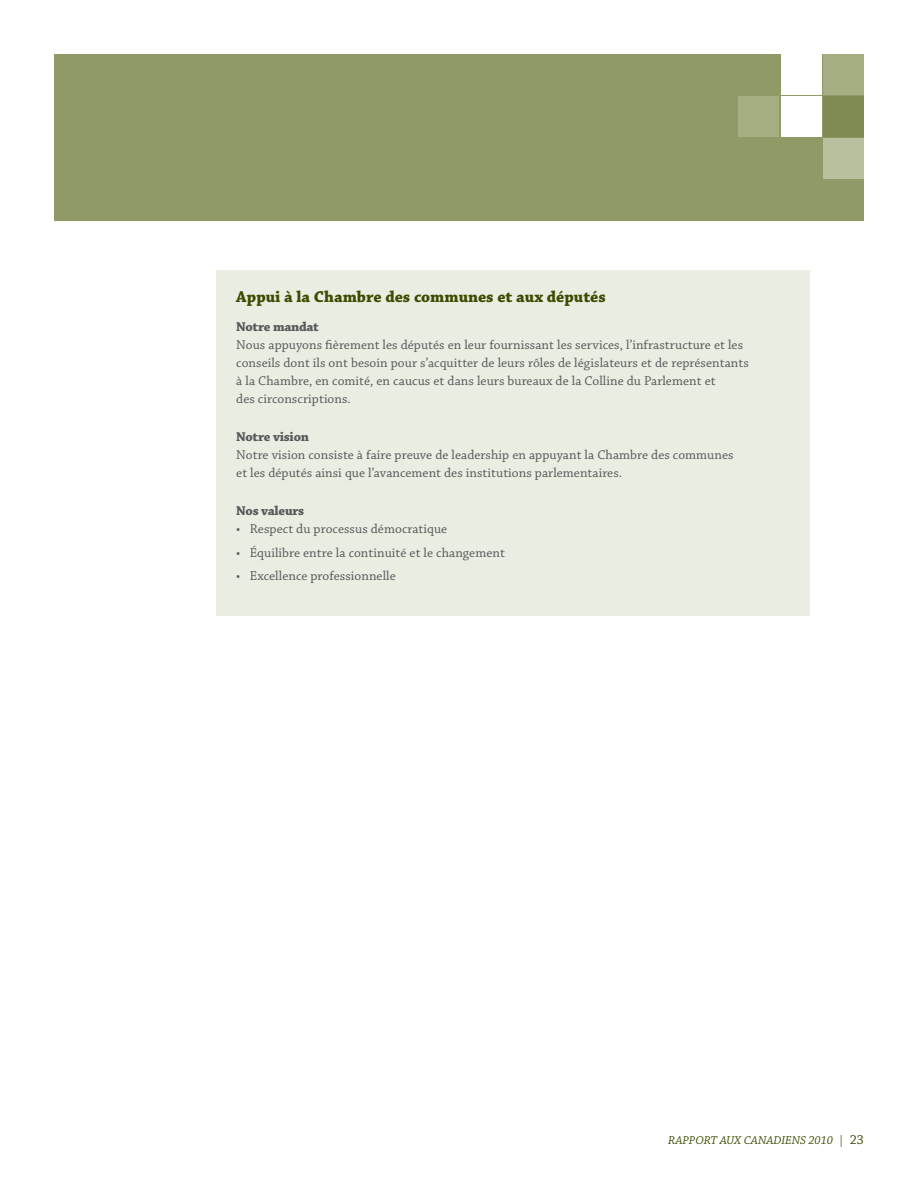
<style>
.page{position:relative;width:918px;height:1188px;background:#fff}
.page>*{position:absolute;margin:0;border:0;box-sizing:border-box;transform-origin:0 0}
.t1{font:700 16.5px "Chaparral Pro";color:#3b4c00}
.t2{font:13.5px/18px "Chaparral Pro";letter-spacing:.005em;color:#58595b}
.t3{font:700 13.5px "Chaparral Pro";letter-spacing:-.02em;color:#58595b}
.t4{font:italic 12px "Chaparral Pro";color:#3b4c00}
.s1{font-style:normal}
.s2{font-style:normal;font-size:13.5px}
</style>
<div class="page">
<div style="left:54px;top:54px;width:810px;height:166px;background:#8f9a67"></div>
<div style="left:824px;top:139px;width:40px;height:40px;background:#b9c09d"></div>
<div style="left:824px;top:54px;width:40px;height:40px;background:#a4ae82"></div>
<div style="left:781px;top:96px;width:40px;height:41px;background:#fff"></div>
<div style="left:781px;top:54px;width:40px;height:40px;background:#fff"></div>
<div style="left:739px;top:96px;width:40px;height:40px;background:#a4ae82"></div>
<div style="left:824px;top:96px;width:40px;height:41px;background:#7f8b53"></div>
<div style="left:216px;top:270px;width:594px;height:345px;background:#eaede2"></div>
<p class="t1" style="left:236px;top:288px;width:371px">Appui à la Chambre des communes et aux députés</p>
<p class="t3" style="left:236px;top:319px;width:84px">Notre mandat</p>
<p class="t2" style="left:236px;top:336px;width:514px">Nous appuyons fièrement les députés en leur fournissant les services, l’infrastructure et les conseils dont ils ont besoin pour s’acquitter de leurs rôles de législateurs et de représentants à la Chambre, en comité, en caucus et dans leurs bureaux de la Colline du Parlement et<br>des circonscriptions.</p>
<p class="t3" style="left:236px;top:429px;width:74px">Notre vision</p>
<p class="t2" style="left:236px;top:446px;width:499px">Notre vision consiste à faire preuve de leadership en appuyant la Chambre des communes et les députés ainsi que l’avancement des institutions parlementaires.</p>
<p class="t3" style="left:236px;top:503px;width:70px">Nos valeurs</p>
<p class="t2" style="left:236px;top:521px;width:213px">• Respect du processus démocratique</p>
<p class="t2" style="left:236px;top:544px;width:270px">• Équilibre entre la continuité et le changement</p>
<p class="t2" style="left:236px;top:568px;width:161px">• Excellence professionnelle</p>
<p class="t4" style="left:668px;top:1134px;width:197px">RAPP OR T AUX CANADIENS 2010 <span class="s1">|</span> <span class="s2">23</span></p>
</div>
